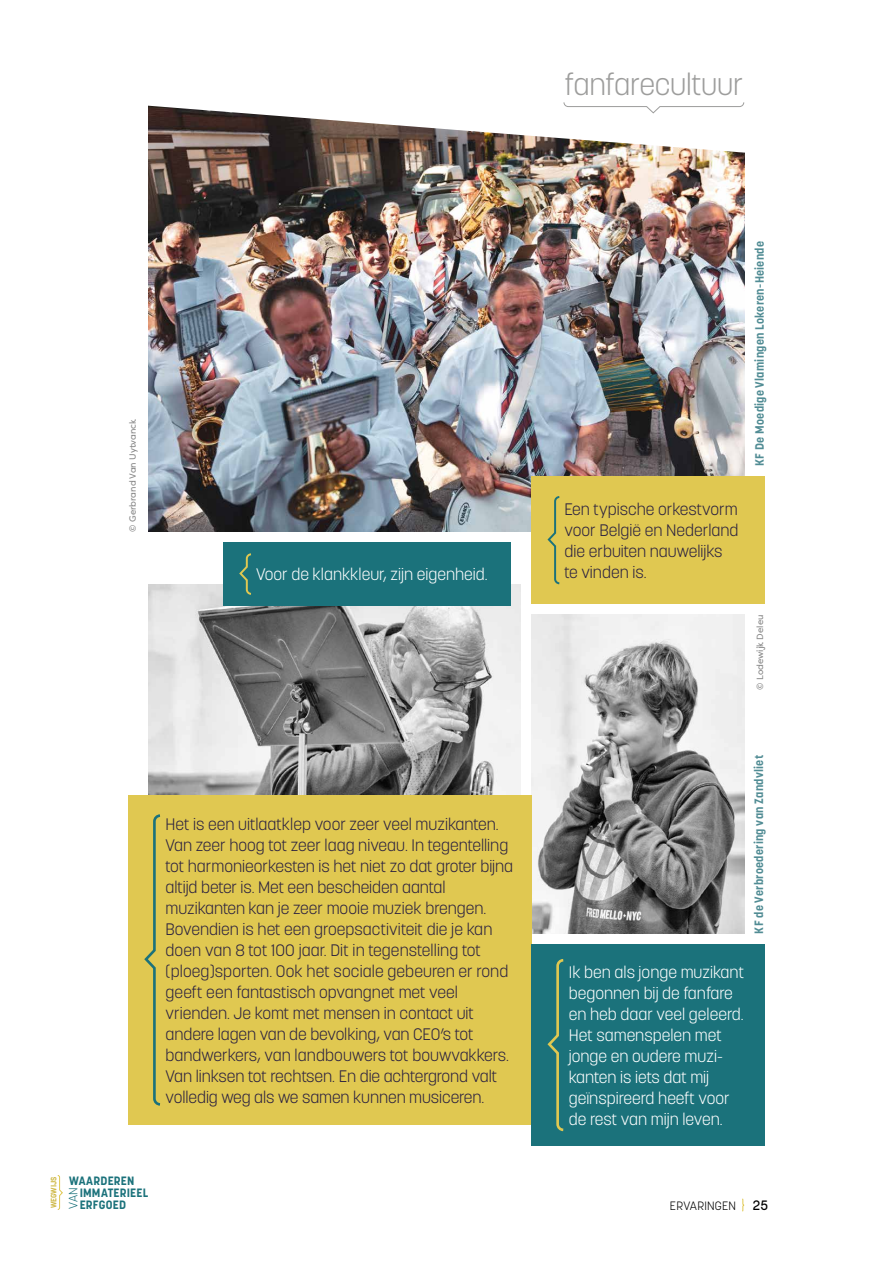
<style>
.page{position:relative;width:893px;height:1263px;background:#fff}
.page>*{position:absolute;margin:0;border:0;box-sizing:border-box;transform-origin:0 0}
.t1{font:300 30px "Korolev";letter-spacing:-.015em;color:#9d9d9c}
.t2{font:300 16.5px/21px "Korolev";color:#2b2140}
.t3{font:300 16.5px/21px "Korolev";color:#fff}
.t4{font:700 12px "Korolev";letter-spacing:.02em;color:#518c94}
.t5{font:700 12px/12px "Korolev";letter-spacing:.015em;color:#1b727b}
.t6{font:300 12px "Korolev";letter-spacing:.015em;color:#000}
.t7{font:300 12px "Korolev";color:#1b727b}
.t8{font:9px "Filson Pro";color:#878787}
.t9{font:700 7.8px "Korolev";color:#cfba4b}
.s1{font-weight:500;font-size:13.5px}
</style>
<div class="page">
<img style="left:149px;top:585px;width:372px;height:210px">
<img style="left:531px;top:615px;width:213px;height:318px">
<img style="left:149px;top:164px;width:595px;height:367px">
<img style="left:148px;top:102px;width:597px;height:62px">
<svg style="left:742px;top:1198px;width:2px;height:13px"></svg>
<svg style="left:57px;top:1175px;width:6px;height:35px"></svg>
<svg style="left:563px;top:102px;width:181px;height:12px"></svg>
<div style="left:128px;top:795px;width:403px;height:330px;background:#e0c851"></div>
<div style="left:223px;top:542px;width:287px;height:64px;background:#1b727b"></div>
<div style="left:531px;top:476px;width:234px;height:128px;background:#e0c851"></div>
<div style="left:531px;top:944px;width:234px;height:202px;background:#1b727b"></div>
<svg style="left:547px;top:496px;width:13px;height:89px"></svg>
<svg style="left:239px;top:553px;width:12px;height:42px"></svg>
<svg style="left:547px;top:959px;width:17px;height:173px"></svg>
<svg style="left:144px;top:814px;width:17px;height:292px"></svg>
<h1 class="t1" style="left:564px;top:65px;width:180px">fanfarecultuur</h1>
<p class="t8" style="left:127px;top:531px;width:114px;rotate:-90deg">© Gerbrand Van Uytvanck</p>
<p class="t3" style="left:256px;top:564px;width:233px">Voor de klankkleur, zijn eigenheid.</p>
<p class="t2" style="left:166px;top:813px;width:349px">Het is een uitlaatklep voor zeer veel muzikanten.<br>Van zeer hoog tot zeer laag niveau. In tegentelling tot harmonieorkesten is het niet zo dat groter bijna altijd beter is. Met een bescheiden aantal muzikanten kan je zeer mooie muziek brengen.<br>Bovendien is het een groepsactiviteit die je kan doen van 8 tot 100 jaar. Dit in tegenstelling tot (ploeg)sporten. Ook het sociale gebeuren er rond geeft een fantastisch opvangnet met veel vrienden. Je komt met mensen in contact uit andere lagen van de bevolking, van CEO’s tot bandwerkers, van landbouwers tot bouwvakkers.<br>Van linksen tot rechtsen. En die achtergrond valt volledig weg als we samen kunnen musiceren.</p>
<p class="t5" style="left:80px;top:1174px;width:70px;text-indent:-11px">WAARDEREN<br>IMMATERIEEL</p>
<p class="t9" style="left:49px;top:1208px;width:33px;rotate:-90deg">WEGWIJS</p>
<p class="t7" style="left:66px;top:1209px;width:23px;rotate:-90deg">VAN</p>
<p class="t5" style="left:80px;top:1198px;width:48px">ERFGOED</p>
<p class="t2" style="left:564px;top:498px;width:176px">Een typische orkestvorm voor België en Nederland die erbuiten nauwelijks te vinden is.</p>
<p class="t4" style="left:752px;top:466px;width:226px;rotate:-90deg">KF De Moedige Vlamingen Lokeren-Heiende</p>
<p class="t8" style="left:754px;top:690px;width:77px;rotate:-90deg">© Lodewijk Deleu</p>
<p class="t4" style="left:751px;top:933px;width:180px;rotate:-90deg">KF de Verbroedering van Zandvliet</p>
<p class="t3" style="left:569px;top:961px;width:177px">Ik ben als jonge muzikant begonnen bij de fanfare en heb daar veel geleerd.<br>Het samenspelen met jonge en oudere muzi&shy;kanten is iets dat mij geïnspireerd heeft voor de rest van mijn leven.</p>
<p class="t6" style="left:670px;top:1198px;width:100px">ERVARINGEN <span class="s1">25</span></p>
</div>
